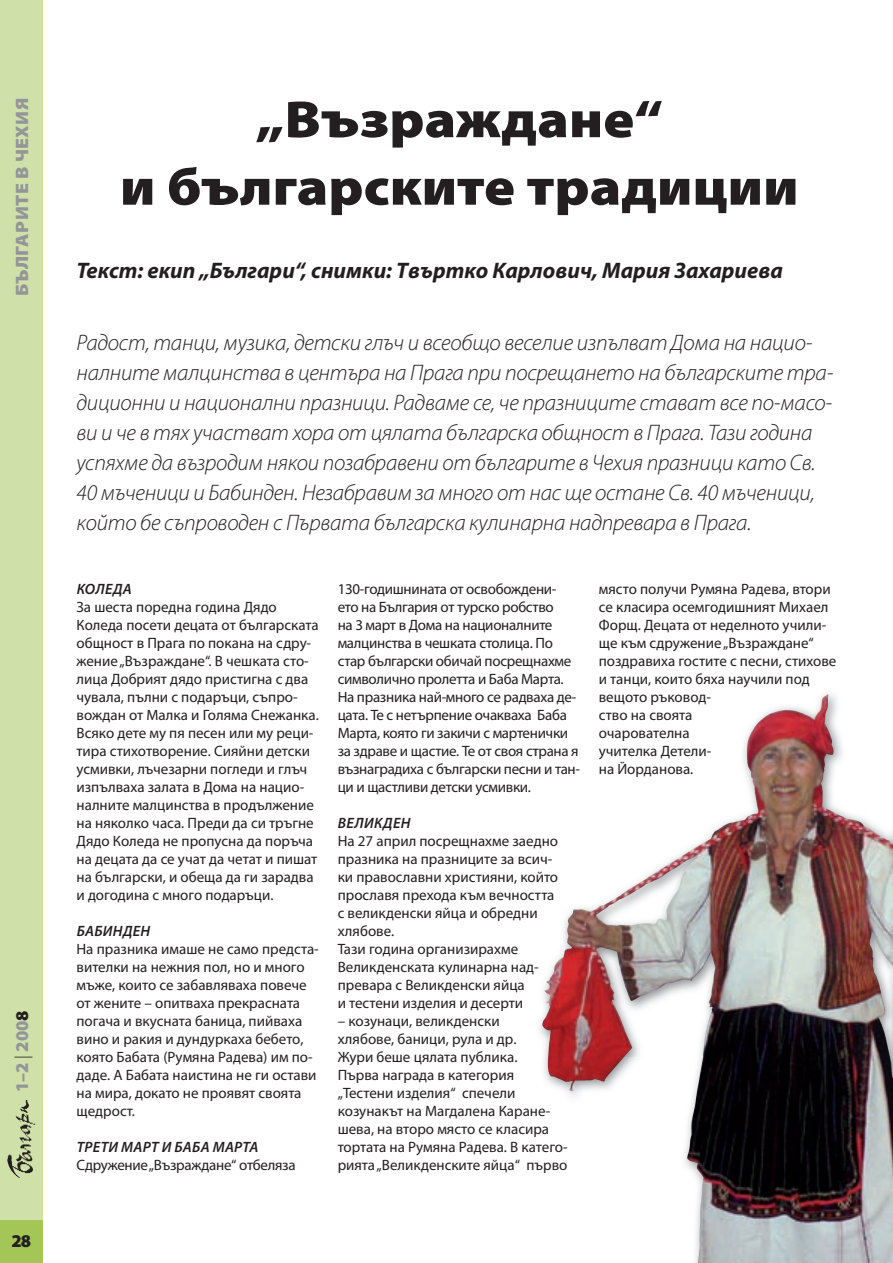
<style>
.page{position:relative;width:893px;height:1263px;background:#fff}
.page>*{position:absolute;margin:0;border:0;box-sizing:border-box;transform-origin:0 0}
.t1{font:900 52.5px/67.5px "Myriad Pro";color:#231f20;text-align:center;scale:1.1 1}
.t2{font:italic 300 22.5px/30px "Myriad Pro";letter-spacing:-.01em;color:#231f20}
.t3{font:italic 700 22.5px "Myriad Pro";color:#231f20}
.t4{font:900 18px "Myriad Pro";letter-spacing:.02em;color:#939598;scale:1.1 1}
.t5{font:900 18px "Myriad Pro";letter-spacing:.02em;color:#939598}
.t6{font:900 18px "Myriad Pro";color:#231f20}
.t7{font:15px/18px "Myriad Pro";color:#231f20}
.t8{font:15px/18px "Myriad Pro";letter-spacing:-.02em;color:#231f20}
.t9{font:italic 600 15px "Myriad Pro";letter-spacing:.02em;color:#231f20}
.s1{font-weight:300;color:#231f20}
.s2{color:#231f20}
</style>
<div class="page">
<img style="left:539px;top:694px;width:347px;height:569px">
<img style="left:539px;top:694px;width:37px;height:11px">
<img style="left:539px;top:709px;width:28px;height:14px">
<img style="left:539px;top:728px;width:29px;height:13px">
<img style="left:539px;top:746px;width:40px;height:13px">
<img style="left:539px;top:763px;width:41px;height:14px">
<img style="left:539px;top:836px;width:19px;height:13px">
<img style="left:539px;top:857px;width:13px;height:10px">
<img style="left:539px;top:872px;width:19px;height:13px">
<img style="left:539px;top:893px;width:15px;height:10px">
<img style="left:539px;top:1106px;width:2px;height:13px">
<img style="left:539px;top:1127px;width:2px;height:10px">
<img style="left:539px;top:1142px;width:2px;height:13px">
<img style="left:539px;top:1160px;width:2px;height:13px">
<img style="left:600px;top:695px;width:111px;height:10px">
<img style="left:599px;top:713px;width:93px;height:7px">
<img style="left:599px;top:731px;width:91px;height:10px">
<img style="left:599px;top:746px;width:112px;height:13px">
<img style="left:600px;top:762px;width:93px;height:15px">
<img style="left:886px;top:832px;width:7px;height:431px">
<img style="left:541px;top:909px;width:174px;height:354px">
<div style="left:0;top:0;width:43px;height:1263px;background:#cfe0a8"></div>
<div style="left:0;top:1220px;width:43px;height:43px;background:#a4c656"></div>
<img style="left:7px;top:1100px;width:29px;height:78px">
<p class="t4" style="left:15px;top:296px;width:182px;rotate:-90deg">БЪЛГАРИТЕ В ЧЕХИЯ</p>
<p class="t5" style="left:15px;top:1092px;width:83px;rotate:-90deg">1–2 <span class="s1">|</span> 200<span class="s2">8</span></p>
<p class="t6" style="left:12px;top:1234px;width:21px">28</p>
<h1 class="t1" style="left:120px;top:90px;width:618px">„Възраждане“<br>и българските традиции</h1>
<h2 class="t3" style="left:77px;top:262px;width:708px">Текст: екип „Българи“, снимки: Твъртко Карлович, Мария Захариева</h2>
<p class="t2" style="left:77px;top:329px;width:758px">Радост, танци, музика, детски глъч и всеобщо веселие изпълват Дома на нацио&shy;налните малцинства в центъра на Прага при посрещането на българските тра&shy;диционни и национални празници. Радваме се, че празниците стават все по-масо&shy;ви и че в тях участват хора от цялата българска общност в Прага. Тази година успяхме да възродим някои позабравени от българите в Чехия празници като Св.<br>40 мъченици и Бабинден. Незабравим за много от нас ще остане Св. 40 мъченици, който бе съпроводен с Първата българска кулинарна надпревара в Прага.</p>
<p class="t9" style="left:77px;top:583px;width:57px">КОЛЕДА</p>
<p class="t7" style="left:77px;top:599px;width:244px">За шеста поредна година Дядо Коледа посети децата от българската общност в Прага по покана на сдру&shy;жение „Възраждане“. В чешката сто&shy;лица Добрият дядо пристигна с два чувала, пълни с подаръци, съпро&shy;вождан от Малка и Голяма Снежанка.<br>Всяко дете му пя песен или му реци&shy;тира стихотворение. Сияйни детски усмивки, лъчезарни погледи и глъч изпълваха залата в Дома на нацио&shy;налните малцинства в продължение на няколко часа. Преди да си тръгне Дядо Коледа не пропусна да поръча на децата да се учат да четат и пишат на български, и обеща да ги зарадва и догодина с много подаръци.</p>
<p class="t9" style="left:77px;top:925px;width:75px">БАБИНДЕН</p>
<p class="t7" style="left:77px;top:941px;width:244px">На празника имаше не само предста&shy;вителки на нежния пол, но и много мъже, които се забавляваха повече от жените – опитваха прекрасната погача и вкусната баница, пийваха вино и ракия и дундуркаха бебето, която Бабата (Румяна Радева) им по&shy;даде. А Бабата наистина не ги остави на мира, докато не проявят своята щедрост.</p>
<p class="t9" style="left:77px;top:1141px;width:183px">ТРЕТИ МАРТ И БАБА МАРТА</p>
<p class="t8" style="left:77px;top:1157px;width:221px">Сдружение „Възраждане“ отбеляза</p>
<p class="t8" style="left:338px;top:581px;width:244px">130-годишнината от освобождени&shy;ето на България от турско робство<br>на 3 март в Дома на националните малцинства в чешката столица. По стар български обичай посрещнахме символично пролетта и Баба Марта.<br>На празника най-много се радваха де&shy;цата. Те с нетърпение очакваха Баба Марта, която ги закичи с мартенички за здраве и щастие. Те от своя страна я възнаградиха с български песни и тан&shy;ци и щастливи детски усмивки.</p>
<p class="t9" style="left:338px;top:817px;width:74px">ВЕЛИКДЕН</p>
<p class="t7" style="left:338px;top:833px;width:222px">На 27 април посрещнахме заедно празника на празниците за всич&shy;ки православни християни, който прославя прехода към вечността с великденски яйца и обредни хлябове.<br>Тази година организирахме<br>Великденската кулинарна над&shy;превара с Великденски яйца<br>и тестени изделия и десерти</p>
<p class="t7" style="left:338px;top:1013px;width:231px">– козунаци, великденски<br>хлябове, баници, рула и др.<br>Жури беше цялата публика.<br>Първа награда в категория „Тестени изделия“ спечели козунакът на Магдалена Каране&shy;шева, на второ място се класира тортата на Румяна Радева. В катего&shy;рията „Великденските яйца“ първо</p>
<p class="t7" style="left:599px;top:581px;width:239px">място получи Румяна Радева, втори се класира осемгодишният Михаел<br>Форщ. Децата от неделното учили&shy;ще към сдружение „Възраждане“ поздравиха гостите с песни, стихове и танци, които бяха на чили под</p>
<p class="t7" style="left:743px;top:671px;width:9px">у</p>
<p class="t7" style="left:599px;top:689px;width:114px">вещото ръковод&shy;ство на своята очарователна учителка Детели&shy;на Йорданова.</p>
</div>
